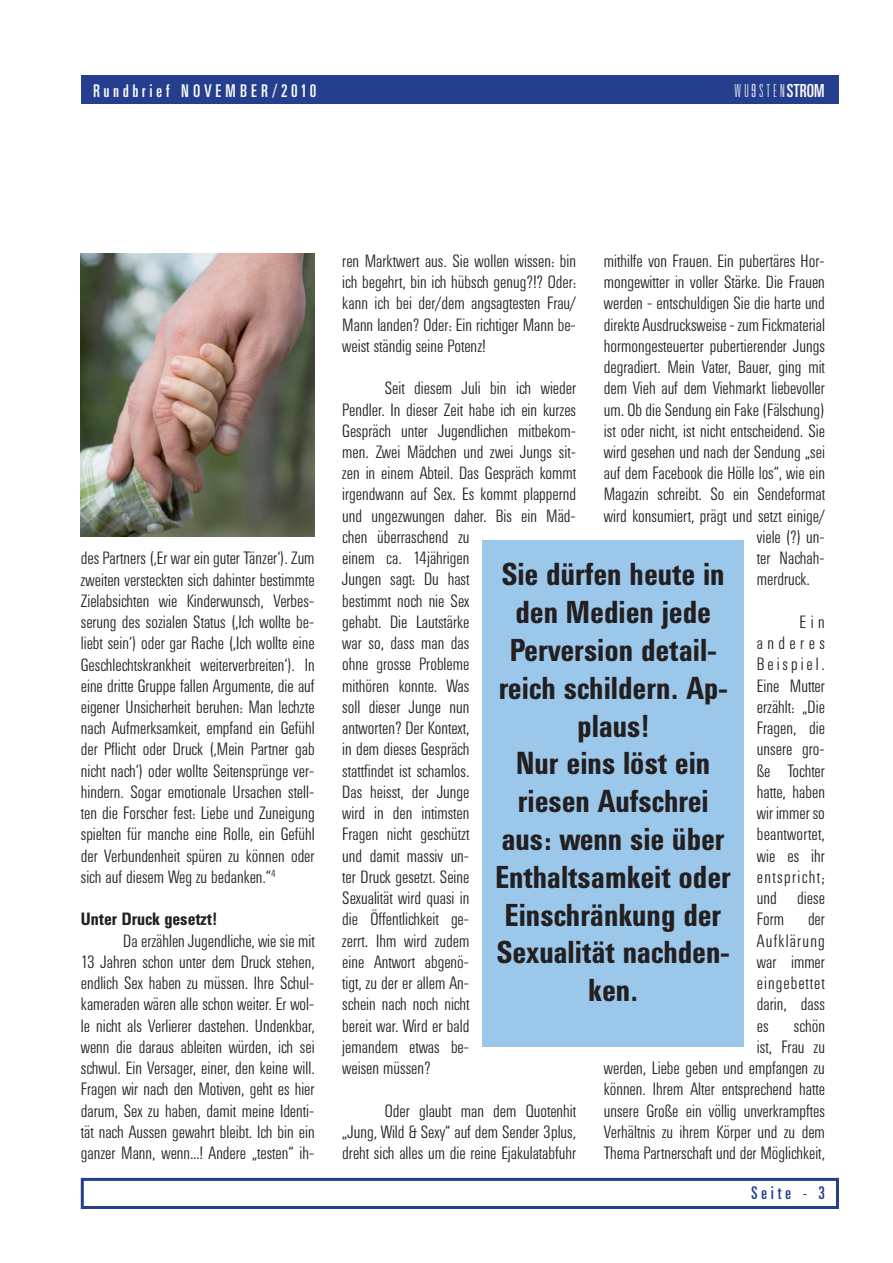
<style>
.page{position:relative;width:893px;height:1263px;background:#fff}
.page>*{position:absolute;margin:0;border:0;box-sizing:border-box;transform-origin:0 0}
.t1{font:700 31.5px/37.8px "Univers Condensed BQ";color:#231f20;text-align:center}
.t2{font:18px "Univers Ultra Condensed BQ";letter-spacing:.22em;color:#fff}
.t3{font:100 ultra-condensed 18px "Univers";letter-spacing:.2em;color:#fff}
.t4{font:18px "Univers Ultra Condensed BQ";letter-spacing:.22em;color:#253f8e}
.t5{font:300 17.7px/21.3px "Univers Condensed BQ";color:#231f20;text-align:justify}
.t6{font:700 17.7px "Univers Condensed BQ";color:#231f20}
.s1{font-weight:400}
</style>
<div class="page">
<div style="left:81px;top:76px;width:757px;height:28px;background:#253f8e"></div>
<div style="left:81px;top:1178px;width:758px;height:31px;border:3px solid #253f8e"></div>
<div style="left:482px;top:540px;width:261px;height:506px;background:#9bc7eb"></div>
<img style="left:81px;top:254px;width:234px;height:282px">
<p class="t2" style="left:94px;top:81px;width:224px">Rundbrief NOVEMBER/2010</p>
<p class="t3" style="left:735px;top:81px;width:91px">WU STEN<span class="s1">STROM</span></p>
<p class="t5" style="left:81px;top:548px;width:235px">des Partners (‚Er war ein guter Tänzer‘). Zum zweiten versteckten sich dahinter bestimmte Zielabsichten wie Kinderwunsch, Verbes&shy;serung des sozialen Status (‚Ich wollte be&shy;liebt sein‘) oder gar Rache (‚Ich wollte eine Geschlechtskrankheit weiterverbreiten‘). In eine dritte Gruppe fallen Argumente, die auf eigener Unsicherheit beruhen: Man lechzte nach Aufmerksamkeit, empfand ein Gefühl der Pflicht oder Druck (‚Mein Partner gab nicht nach‘) oder wollte Seitensprünge ver&shy;hindern. Sogar emotionale Ursachen stell&shy;ten die Forscher fest: Liebe und Zuneigung spielten für manche eine Rolle, ein Gefühl der Verbundenheit spüren zu können oder sich auf diesem Weg zu bedanken.“<sup>4</sup></p>
<p class="t6" style="left:81px;top:909px;width:138px">Unter Druck gesetzt!</p>
<p class="t5" style="left:81px;top:930px;width:235px;text-indent:43px">Da erzählen Jugendliche, wie sie mit 13 Jahren schon unter dem Druck stehen, endlich Sex haben zu müssen. Ihre Schul&shy;kameraden wären alle schon weiter. Er wol&shy;le nicht als Verlierer dastehen. Undenkbar, wenn die daraus ableiten würden, ich sei schwul. Ein Versager, einer, den keine will.<br>Fragen wir nach den Motiven, geht es hier darum, Sex zu haben, damit meine Identi&shy;tät nach Aussen gewahrt bleibt. Ich bin ein ganzer Mann, wenn...! Andere „testen“ ih-</p>
<p class="t5" style="left:342px;top:251px;width:235px">ren Marktwert aus. Sie wollen wissen: bin ich begehrt, bin ich hübsch genug?!? Oder: kann ich bei der/dem angsagtesten Frau/ Mann landen? Oder: Ein richtiger Mann be&shy;weist ständig seine Potenz!</p>
<p class="t5" style="left:342px;top:378px;width:235px;text-align:left;text-indent:43px">Seit diesem Juli bin ich wieder<br>Pendler. In dieser Zeit habe ich ein kurzes<br>Gespräch unter Jugendlichen mitbekom&shy;men. Zwei Mädchen und zwei Jungs sit&shy;zen in einem Abteil. Das Gespräch kommt irgendwann auf Sex. Es kommt plappernd und ungezwungen daher. Bis ein Mäd&shy;chen überraschend zu<br>einem ca. 14jährigen<br>Jungen sagt: Du hast<br>bestimmt noch nie Sex<br>gehabt. Die Lautstärke<br>war so, dass man das<br>ohne grosse Probleme<br>mithören konnte. Was<br>soll dieser Junge nun<br>antworten? Der Kontext,<br>in dem dieses Gespräch<br>stattfindet ist schamlos.<br>Das heisst, der Junge<br>wird in den intimsten<br>Fragen nicht geschützt<br>und damit massiv un-<br>ter Druck gesetzt. Seine<br>Sexualität wird quasi in<br>die Öffentlichkeit ge-<br>zerrt. Ihm wird zudem<br>eine Antwort abgenö-<br>tigt, zu der er allem An-<br>schein nach noch nicht<br>bereit war. Wird er bald<br>jemandem etwas be-<br>weisen müssen?</p>
<p class="t5" style="left:342px;top:1100px;width:235px;text-indent:43px">Oder glaubt man dem Quotenhit „Jung, Wild &amp; Sexy“ auf dem Sender 3plus, dreht sich alles um die reine Ejakulatabfuhr</p>
<p class="t5" style="left:604px;top:251px;width:223px">mithilfe von Frauen. Ein pubertäres Hor-</p>
<p class="t5" style="left:604px;top:272px;width:223px">mongewitter in voller Stärke. Die Frauen</p>
<p class="t5" style="left:604px;top:293px;width:223px">werden - entschuldigen Sie die harte und</p>
<p class="t5" style="left:604px;top:314px;width:223px">direkte Ausdrucksweise - zum Fickmaterial</p>
<p class="t5" style="left:604px;top:335px;width:223px">hormongesteuerter pubertierender Jungs</p>
<p class="t5" style="left:604px;top:357px;width:223px">degradiert. Mein Vater, Bauer, ging mit</p>
<p class="t5" style="left:604px;top:378px;width:223px">dem Vieh auf dem Viehmarkt liebevoller</p>
<p class="t5" style="left:604px;top:399px;width:223px">um. Ob die Sendung ein Fake (Fälschung)</p>
<p class="t5" style="left:604px;top:420px;width:223px">ist oder nicht, ist nicht entscheidend. Sie</p>
<p class="t5" style="left:604px;top:442px;width:223px">wird gesehen und nach der Sendung „sei</p>
<p class="t5" style="left:604px;top:463px;width:223px">auf dem Facebook die Hölle los“, wie ein</p>
<p class="t5" style="left:604px;top:484px;width:223px">Magazin schreibt. So ein Sendeformat</p>
<p class="t5" style="left:604px;top:505px;width:223px">wird konsumiert, prägt und setzt einige/</p>
<p class="t5" style="left:757px;top:527px;width:70px">viele (?) un-</p>
<p class="t5" style="left:757px;top:548px;width:70px">ter Nachah-</p>
<p class="t5" style="left:757px;top:569px;width:54px">merdruck.</p>
<p class="t5" style="left:757px;top:612px;width:70px;text-indent:43px">Ein anderes Beispiel.<br>Eine Mutter erzählt: „Die Fragen, die unsere gro&shy;ße Tochter hatte, haben wir immer so beantwortet, wie es ihr entspricht; und diese Form</p>
<h1 class="t1" style="left:495px;top:556px;width:237px">Sie dürfen heute in den Medien jede<br>Perversion detail&shy;reich schildern. Ap&shy;plaus!<br>Nur eins löst ein riesen Aufschrei aus: wenn sie über<br>Enthaltsamkeit oder<br>Einschränkung der<br>Sexualität nachden&shy;ken.</h1>
<p class="t5" style="left:757px;top:909px;width:70px;text-indent:51px">der Aufklärung war immer eingebettet darin, dass es</p>
<p class="t5" style="left:604px;top:1015px;width:223px;text-align:right">schön<br>ist, Frau zu<br>werden, Liebe geben und empfangen zu können. Ihrem Alter entsprechend hatte unsere Große ein völlig unverkrampftes<br>Verhältnis zu ihrem Körper und zu dem<br>Thema Partnerschaft und der Möglichkeit,</p>
<p class="t4" style="left:752px;top:1183px;width:75px">Seite - 3</p>
</div>
